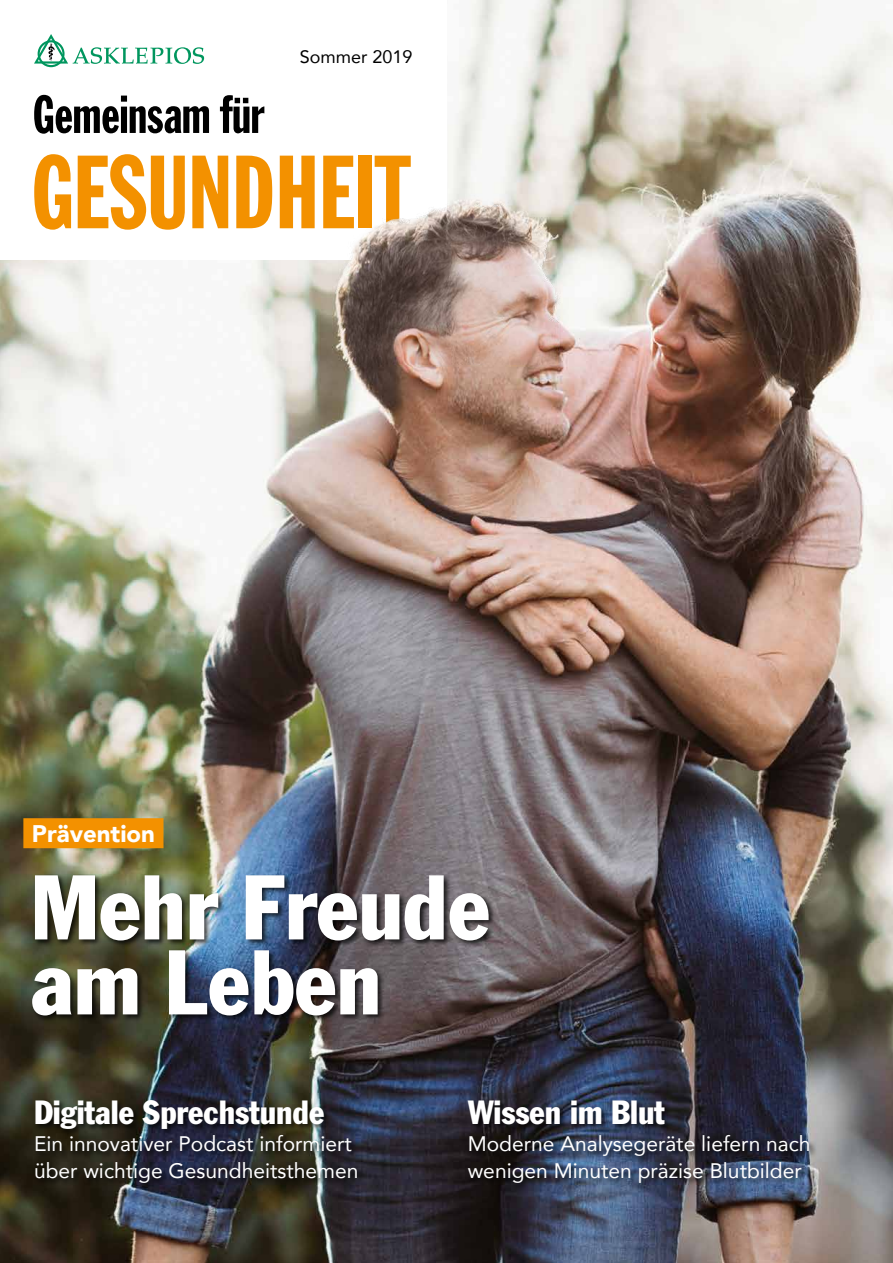
<style>
.page{position:relative;width:893px;height:1263px;background:#fff}
.page>*{position:absolute;margin:0;border:0;box-sizing:border-box;transform-origin:0 0}
.t1{font:102px "Franklin Gothic Std Extra Cond";color:#f39100}
.t2{font:condensed 90px/75px "Franklin Gothic Std";color:#fff}
.t3{font:52.5px "Franklin Gothic Std Extra Cond";color:#000}
.t4{font:condensed 33px "Franklin Gothic Std";color:#fff}
.t5{font:900 24px "Avenir";color:#fff}
.t6{font:21px/27px "Avenir";color:#fff}
.t7{font:18px "Avenir";color:#000}
</style>
<div class="page">
<img style="left:0;top:0;width:893px;height:1263px">
<div style="left:23px;top:818px;width:140px;height:30px;background:#f39100"></div>
<div style="left:31px;top:874px;width:465px;height:148px;background:#000;opacity:.75"></div>
<div style="left:0;top:0;width:446px;height:259px;background:#fff"></div>
<svg style="left:34px;top:34px;width:170px;height:33px"></svg>
<div style="left:34px;top:1099px;width:330px;height:92px;background:#000;opacity:.75"></div>
<div style="left:467px;top:1099px;width:349px;height:92px;background:#000;opacity:.75"></div>
<img style="left:281px;top:151px;width:280px;height:214px">
<h3 class="t3" style="left:33px;top:86px;width:233px">Gemeinsam für</h3>
<p class="t7" style="left:300px;top:42px;width:114px">Sommer 2019</p>
<h1 class="t1" style="left:32px;top:138px;width:379px">GESUNDHEIT</h1>
<p class="t5" style="left:32px;top:813px;width:125px">Prävention</p>
<h2 class="t2" style="left:31px;top:870px;width:461px">Mehr Freude am Leben</h2>
<h3 class="t4" style="left:34px;top:1092px;width:292px">Digitale Sprechstunde</h3>
<p class="t6" style="left:34px;top:1130px;width:326px">Ein innovativer Podcast informiert über wichtige Gesundheitsthemen</p>
<h3 class="t4" style="left:468px;top:1092px;width:199px">Wissen im Blut</h3>
<p class="t6" style="left:468px;top:1130px;width:344px">Moderne Analysegeräte liefern nach wenigen Minuten präzise Blutbilder</p>
</div>
